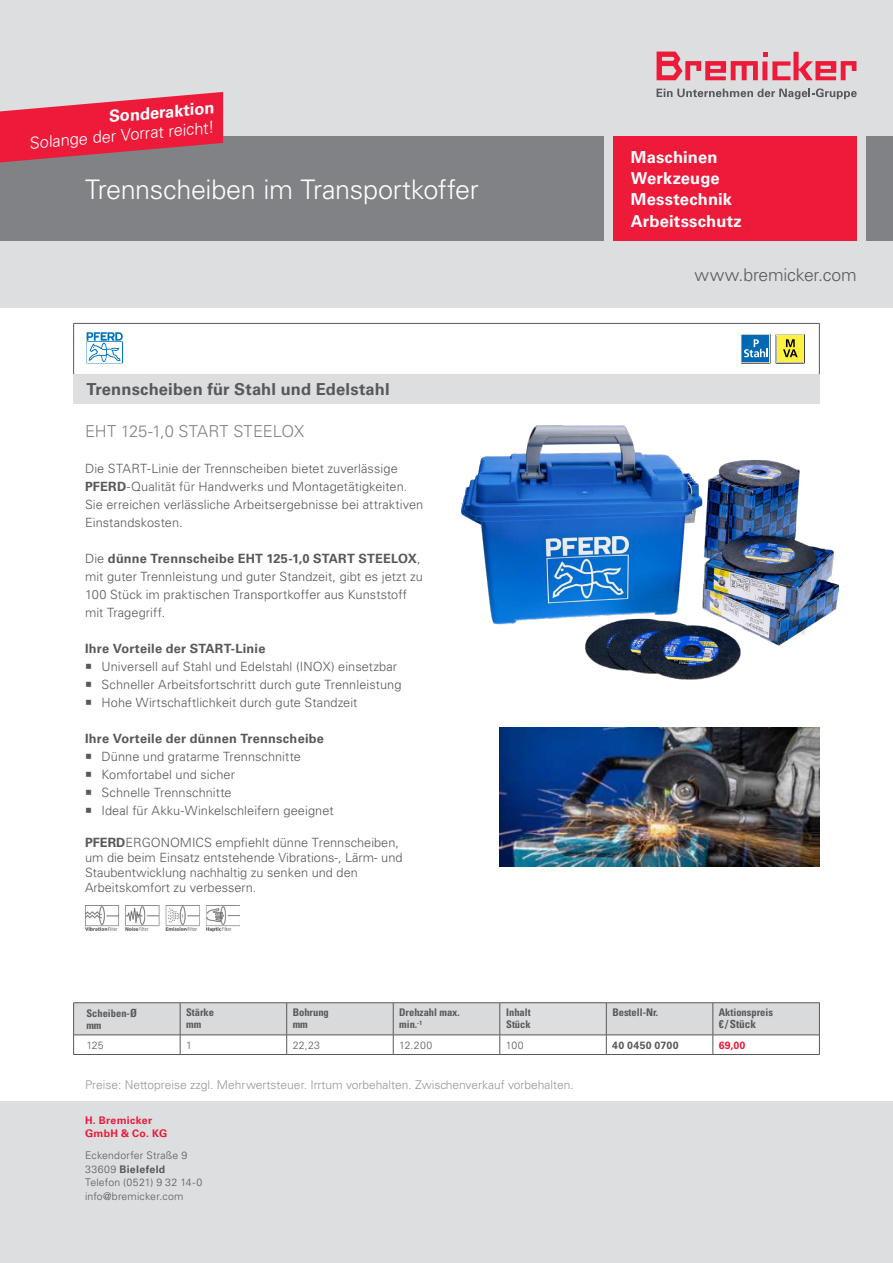
<style>
.page{position:relative;width:893px;height:1263px;background:#fff}
.page>*{position:absolute;margin:0;border:0;box-sizing:border-box;transform-origin:0 0}
.t1{font:300 27px "Univers LT Std";letter-spacing:-.015em;color:#fff}
.t2{font:300 17.55px "Univers LT Std";letter-spacing:-.005em;color:#57585a}
.t3{font:700 16.5px/21.3px "Univers LT Std";letter-spacing:.01em;color:#fff}
.t4{font:700 16.5px "Univers LT Std";letter-spacing:.01em;color:#57585a}
.t5{font:300 16.5px "Univers LT Std";color:#fff}
.t6{font:300 16.5px "Univers LT Std";letter-spacing:-.01em;color:#808285}
.t7{font:300 12.75px/18px "Univers LT Std";letter-spacing:.005em;color:#57585a}
.t8{font:700 12.75px "Univers LT Std";letter-spacing:.02em;color:#57585a}
.t9{font:300 12px "Univers LT Std";color:#939598}
.t10{font:700 condensed 11.25px "Univers LT Std";color:#57585a}
.t11{font:300 10.5px/13.5px "Univers LT Std";letter-spacing:.02em;color:#57585a}
.t12{font:700 condensed 10.5px/12px "Univers LT Std";color:#57585a}
.t13{font:700 10.5px/13.5px "Univers LT Std";letter-spacing:.03em;color:#ed1a3a}
.t14{font:700 10.5px "Univers LT Std";letter-spacing:.035em;color:#57585a}
.s1{font-weight:700}
.s2{font-size:11.25px}
</style>
<div class="page">
<div style="left:0;top:0;width:893px;height:308px;background:#dddee0"></div>
<div style="left:866px;top:137px;width:27px;height:104px;background:#808285"></div>
<div style="left:0;top:137px;width:604px;height:104px;background:#808285"></div>
<div style="left:613px;top:137px;width:244px;height:104px;background:#ed1a3a"></div>
<div style="left:0;top:1101px;width:893px;height:162px;background:#dddee0"></div>
<svg style="left:627px;top:51px;width:258px;height:86px"></svg>
<svg style="left:0;top:92px;width:223px;height:70px"></svg>
<div style="left:74px;top:374px;width:745px;height:30px;background:#dddee0"></div>
<svg style="left:73px;top:375px;width:1px;height:29px"></svg>
<hr style="left:73px;top:374px;width:747px;height:1px;background:#dddee0">
<hr style="left:819px;top:324px;width:1px;height:50px;background:#57585a">
<svg style="left:819px;top:375px;width:1px;height:29px"></svg>
<hr style="left:73px;top:324px;width:1px;height:50px;background:#57585a">
<hr style="left:73px;top:323px;width:747px;height:1px;background:#57585a">
<hr style="left:73px;top:1002px;width:107px;height:1px;background:#57585a">
<hr style="left:180px;top:1002px;width:107px;height:1px;background:#57585a">
<hr style="left:287px;top:1002px;width:106px;height:1px;background:#57585a">
<hr style="left:393px;top:1002px;width:107px;height:1px;background:#57585a">
<hr style="left:606px;top:1002px;width:107px;height:1px;background:#57585a">
<hr style="left:713px;top:1002px;width:107px;height:1px;background:#57585a">
<svg style="left:73px;top:1003px;width:747px;height:51px"></svg>
<hr style="left:73px;top:1054px;width:107px;height:1px;background:#57585a">
<hr style="left:180px;top:1054px;width:107px;height:1px;background:#57585a">
<hr style="left:287px;top:1054px;width:106px;height:1px;background:#57585a">
<hr style="left:393px;top:1054px;width:107px;height:1px;background:#57585a">
<hr style="left:500px;top:1054px;width:106px;height:1px;background:#57585a">
<hr style="left:606px;top:1054px;width:107px;height:1px;background:#57585a">
<hr style="left:713px;top:1054px;width:107px;height:1px;background:#57585a">
<hr style="left:500px;top:1002px;width:106px;height:1px;background:#57585a">
<hr style="left:499px;top:1003px;width:1px;height:32px;background:#57585a">
<hr style="left:606px;top:1003px;width:1px;height:32px;background:#57585a">
<hr style="left:500px;top:1035px;width:106px;height:1px;background:#57585a">
<svg style="left:87px;top:332px;width:36px;height:31px"></svg>
<img style="left:462px;top:425px;width:377px;height:255px">
<img style="left:500px;top:727px;width:320px;height:139px">
<svg style="left:741px;top:334px;width:64px;height:30px;background:#90ad8b"></svg>
<img style="left:85px;top:905px;width:154px;height:27px">
<p class="t3" style="left:108px;top:107px;width:108px;rotate:-5deg">Sonderaktion</p>
<p class="t5" style="left:29px;top:137px;width:187px;rotate:-5deg">Solange der Vorrat reicht!</p>
<h1 class="t1" style="left:85px;top:179px;width:395px">Trennscheiben im Transportkoffer</h1>
<p class="t4" style="left:86px;top:383px;width:305px">Trennscheiben für Stahl und Edelstahl</p>
<p class="t6" style="left:85px;top:424px;width:221px">EHT 125-1,0 START STEELOX</p>
<p class="t7" style="left:85px;top:460px;width:340px">Die START-Linie der Trennscheiben bietet zuverlässige <span class="s1">PFERD</span>-Qualität für Handwerks und Montagetätigkeiten.<br>Sie erreichen verlässliche Arbeitsergebnisse bei attraktiven Einstandskosten.</p>
<p class="t7" style="left:85px;top:550px;width:339px">Die <span class="s1">dünne Trennscheibe EHT 125-1,0 START STEELOX</span>, mit guter Trennleistung und guter Standzeit, gibt es jetzt zu 100 Stück im praktischen Transportkoffer aus Kunststoff mit Tragegriff.</p>
<p class="t8" style="left:85px;top:643px;width:182px">Ihre Vorteile der START-Linie</p>
<p class="t7" style="left:85px;top:658px;width:314px">○ Universell auf Stahl und Edelstahl (INOX) einsetzbar</p>
<p class="t7" style="left:85px;top:676px;width:318px">○ Schneller Arbeitsfortschritt durch gute Trennleistung</p>
<p class="t7" style="left:85px;top:694px;width:274px">○ Hohe Wirtschaftlichkeit durch gute Standzeit</p>
<p class="t8" style="left:85px;top:733px;width:240px">Ihre Vorteile der dünnen Trennscheibe</p>
<p class="t7" style="left:85px;top:748px;width:217px">○ Dünne und gratarme Trennschnitte</p>
<p class="t7" style="left:85px;top:766px;width:151px">○ Komfortabel und sicher</p>
<p class="t7" style="left:85px;top:784px;width:148px">○ Schnelle Trennschnitte</p>
<p class="t7" style="left:85px;top:802px;width:250px">○ Ideal für Akku-Winkelschleifern geeignet</p>
<p class="t7" style="left:85px;top:836px;width:319px;line-height:15px"><span class="s1">PFERD</span>ERGONOMICS empfiehlt dünne Trennscheiben, um die beim Einsatz entstehende Vibrations-, Lärm- und Staubentwicklung nachhaltig zu senken und den Arbeitskomfort zu verbessern.</p>
<p class="t3" style="left:631px;top:147px;width:112px">Maschinen<br>Werkzeuge<br>Messtechnik<br>Arbeitsschutz</p>
<h2 class="t2" style="left:695px;top:268px;width:164px">www.bremicker.com</h2>
<p class="t12" style="left:86px;top:1008px;width:52px">Scheiben-<span class="s2">Ø </span>mm</p>
<p class="t12" style="left:186px;top:1007px;width:30px">Stärke mm</p>
<p class="t12" style="left:293px;top:1007px;width:38px">Bohrung mm</p>
<p class="t12" style="left:399px;top:1007px;width:62px">Drehzahl max. min.<sup>-1</sup></p>
<p class="t12" style="left:506px;top:1007px;width:26px">Inhalt<br>Stück</p>
<p class="t12" style="left:612px;top:1007px;width:47px">Bestell-Nr.</p>
<p class="t12" style="left:719px;top:1007px;width:56px">Aktionspreis</p>
<p class="t10" style="left:719px;top:1020px;width:39px">€ / Stück</p>
<p class="t11" style="left:86px;top:1039px;width:19px">125</p>
<p class="t11" style="left:186px;top:1039px;width:7px">1</p>
<p class="t11" style="left:293px;top:1039px;width:29px">22,23</p>
<p class="t11" style="left:399px;top:1039px;width:35px">12.200</p>
<p class="t11" style="left:506px;top:1039px;width:19px">100</p>
<p class="t14" style="left:612px;top:1041px;width:68px">40 0450 0700</p>
<p class="t13" style="left:719px;top:1038px;width:28px">69,00</p>
<p class="t9" style="left:85px;top:1080px;width:490px">Preise: Nettopreise zzgl. Mehrwertsteuer. Irrtum vorbehalten. Zwischenverkauf vorbehalten.</p>
<p class="t13" style="left:85px;top:1114px;width:84px">H. Bremicker<br>GmbH &amp; Co. KG</p>
<p class="t11" style="left:85px;top:1149px;width:119px">Eckendorfer Straße 9<br>33609 <span class="s1">Bielefeld<br></span>Telefon (0521) 9 32 14-0 info@bremicker.com</p>
</div>
